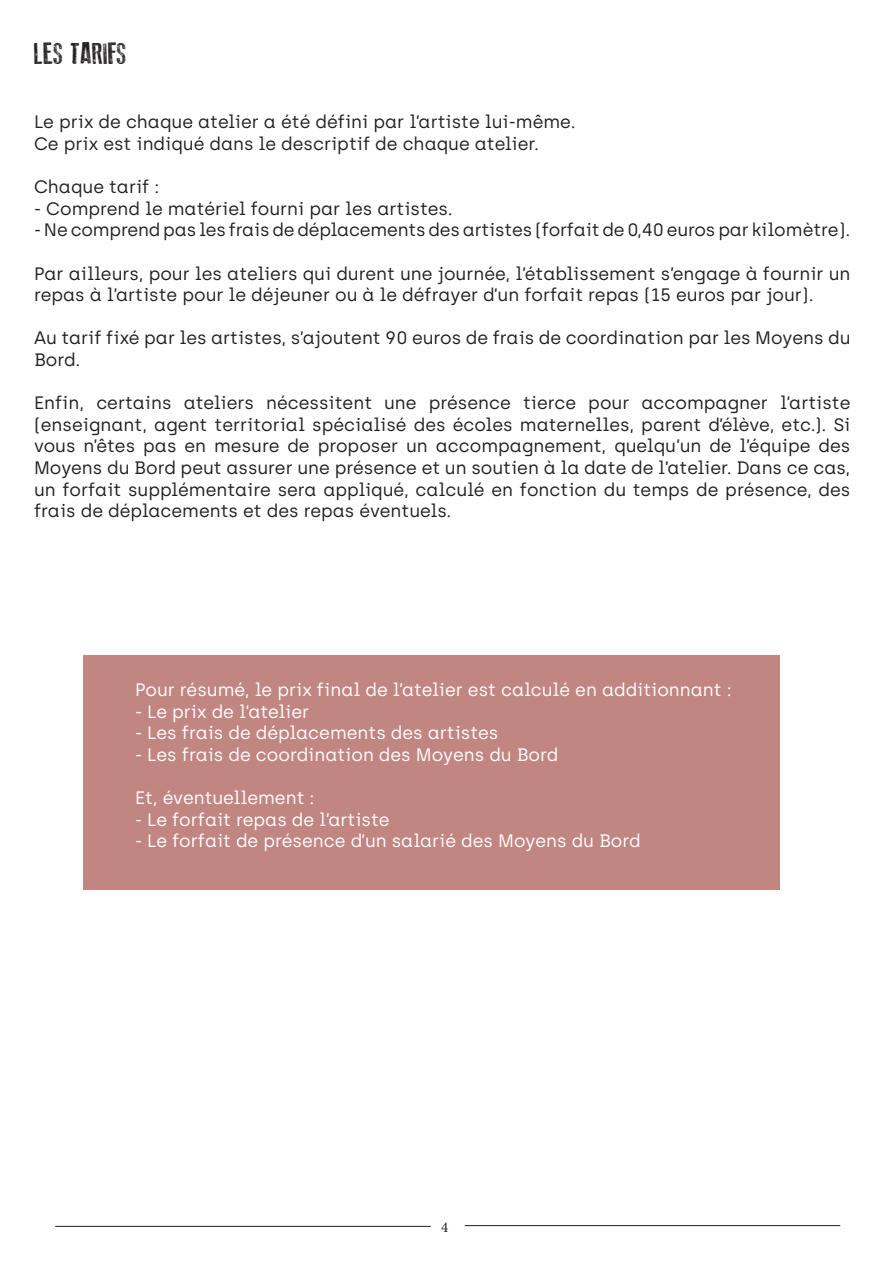
<style>
.page{position:relative;width:893px;height:1263px;background:#fff}
.page>*{position:absolute;margin:0;border:0;box-sizing:border-box;transform-origin:0 0}
.t1{font:30px "Old Press";color:#231f20}
.t2{font:18px/21.6px "Archia";color:#231f20}
.t3{font:18px "Archia";color:#fff}
.t4{font:15px "Minion Pro";color:#231f20}
</style>
<div class="page">
<hr style="left:55px;top:1226px;width:376px;height:1px;background:#231f20">
<hr style="left:465px;top:1225px;width:375px;height:1px;background:#231f20">
<div style="left:84px;top:656px;width:696px;height:234px;background:#c28682"></div>
<h1 class="t1" style="left:34px;top:36px;width:94px">LES TARIFS</h1>
<p class="t2" style="left:34px;top:111px;width:543px">Le prix de chaque atelier a été défini par l’artiste lui-même.<br>Ce prix est indiqué dans le descriptif de chaque atelier.</p>
<p class="t2" style="left:34px;top:176px;width:127px">Chaque tarif :</p>
<p class="t2" style="left:34px;top:198px;width:420px">- Comprend le matériel fourni par les artistes.</p>
<p class="t2" style="left:34px;top:219px;width:818px">- Ne comprend pas les frais de déplacements des artistes (forfait de 0,40 euros par kilomètre).</p>
<p class="t2" style="left:34px;top:262px;width:818px">Par ailleurs, pour les ateliers qui durent une journée, l’établissement s’engage à fournir un repas à l’artiste pour le déjeuner ou à le défrayer d’un forfait repas (15 euros par jour).</p>
<p class="t2" style="left:34px;top:327px;width:818px">Au tarif fixé par les artistes, s’ajoutent 90 euros de frais de coordination par les Moyens du<br>Bord.</p>
<p class="t2" style="left:34px;top:392px;width:818px;text-align:justify">Enfin, certains ateliers nécessitent une présence tierce pour accompagner l’artiste (enseignant, agent territorial spécialisé des écoles maternelles, parent d’élève, etc.). Si vous n’êtes pas en mesure de proposer un accompagnement, quelqu’un de l’équipe des Moyens du Bord peut assurer une présence et un soutien à la date de l’atelier. Dans ce cas, un forfait supplémentaire sera appliqué, calculé en fonction du temps de présence, des frais de déplacements et des repas éventuels.</p>
<p class="t3" style="left:135px;top:679px;width:598px">Pour résumé, le prix final de l’atelier est calculé en additionnant :</p>
<p class="t3" style="left:135px;top:701px;width:176px">- Le prix de l’atelier</p>
<p class="t3" style="left:135px;top:722px;width:365px">- Les frais de déplacements des artistes</p>
<p class="t3" style="left:135px;top:744px;width:425px">- Les frais de coordination des Moyens du Bord</p>
<p class="t3" style="left:135px;top:787px;width:181px">Et, éventuellement :</p>
<p class="t3" style="left:135px;top:809px;width:256px">- Le forfait repas de l’artiste</p>
<p class="t3" style="left:135px;top:830px;width:507px">- Le forfait de présence d’un salarié des Moyens du Bord</p>
<p class="t4" style="left:441px;top:1217px;width:9px">4</p>
</div>
